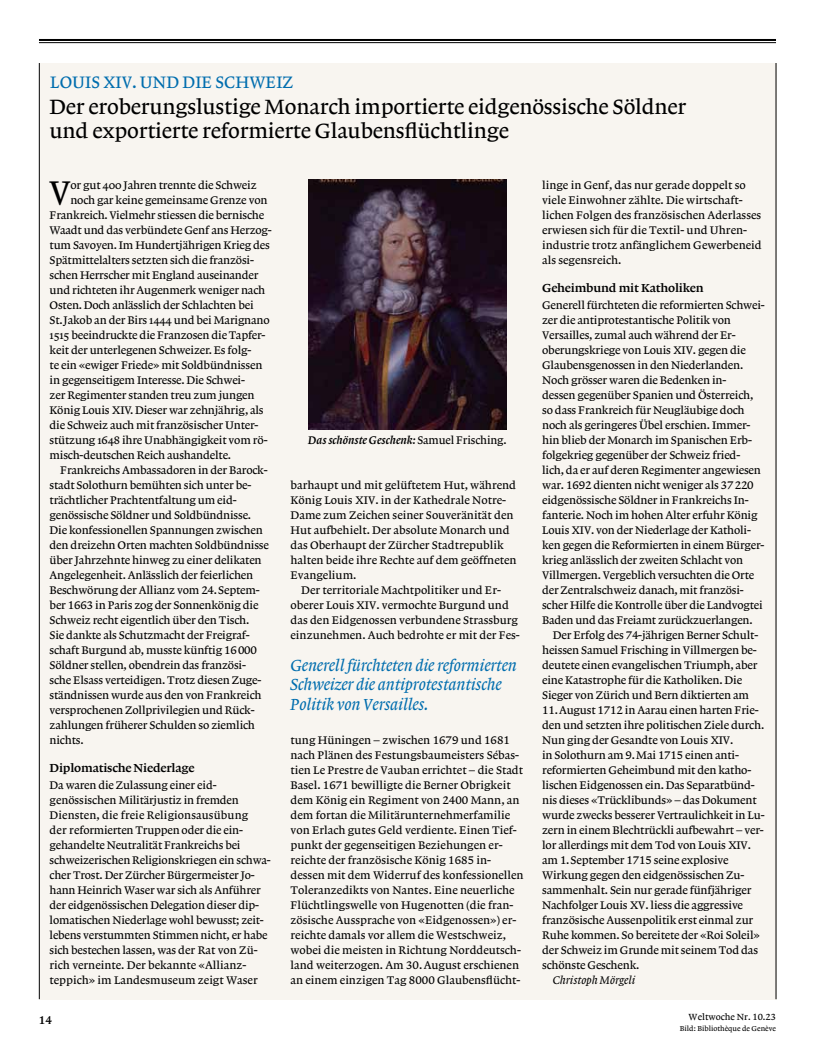
<style>
.page{position:relative;width:815px;height:1063px;background:#fff}
.page>*{position:absolute;margin:0;border:0;box-sizing:border-box;transform-origin:0 0}
.t1{font:34.62px "Lexicon No 1 Roman A Txt";color:#000}
.t2{font:21.75px/23.8px "Lexicon No 1 Roman A Tab";letter-spacing:-.01em;color:#000}
.t3{font:17.5px "Lexicon No 1 Roman A Tab";letter-spacing:.005em;color:#006dae;scale:.96 1}
.t4{font:16.88px/19.4px "Lexicon No 1 Italic A Txt";letter-spacing:-.01em;color:#006dae}
.t5{font:12.25px "Lexicon No 1 Roman C Txt";letter-spacing:-.015em;color:#000}
.t6{font:11.62px/15px "Lexicon No 1 Roman A Tab";letter-spacing:-.015em;color:#000}
.t7{font:11.62px "Lexicon No 1 Roman A Txt";letter-spacing:-.015em;color:#000}
.t8{font:11.62px "Lexicon No 1 Italic C Tab";color:#000}
.t9{font:11.62px "Lexicon No 1 Italic A Tab";color:#000}
.t10{font:11.62px "Lexicon No 1 Roman C Tab";color:#000}
.t11{font:9.38px "Lexicon No 1 Roman A Tab";color:#000}
.t12{font:7.5px "Lexicon No 1 Roman A Tab";color:#000}
.s1{font-family:"Lexicon No 1 Roman A Tab"}
</style>
<div class="page">
<hr style="left:39px;top:39px;width:737px;height:2px;background:#000">
<hr style="left:39px;top:42px;width:737px;height:1px;background:#000">
<div style="left:40px;top:63px;width:736px;height:936px;background:#f8f5f0"></div>
<hr style="left:39px;top:63px;width:1px;height:936px;background:#000">
<hr style="left:776px;top:63px;width:1px;height:936px;background:#000">
<img style="left:308px;top:179px;width:199px;height:250px">
<h3 class="t3" style="left:50px;top:72px;width:255px">LOUIS XIV. UND DIE SCHWEIZ</h3>
<h2 class="t2" style="left:50px;top:95px;width:638px">Der eroberungslustige Monarch importierte eidgenössische Söldner und exportierte reformierte Glaubensflüchtlinge</h2>
<p class="t6" style="left:542px;top:178px;width:221px">linge in Genf, das nur gerade doppelt so viele Einwohner zählte. Die wirtschaft&shy;lichen Folgen des französischen Aderlasses erwiesen sich für die Textil- und Uhren&shy;industrie trotz anfänglichem Gewerbeneid als segensreich.</p>
<p class="t5" style="left:542px;top:281px;width:163px">Geheimbund mit Katholiken</p>
<p class="t6" style="left:542px;top:298px;width:224px">Generell fürchteten die reformierten Schwei&shy;zer die antiprotestantische Politik von Versailles, zumal auch während der Er&shy;oberungskriege von Louis XIV. gegen die Glaubensgenossen in den Niederlanden.<br>Noch grösser waren die Bedenken in-<br>dessen gegenüber Spanien und Österreich, so dass Frankreich für Neugläubige doch noch als geringeres Übel erschien. Immer&shy;hin blieb der Monarch im Spanischen Erb&shy;folgekrieg gegenüber der Schweiz fried&shy;lich, da er auf deren Regimenter angewiesen war. 1692 dienten nicht weniger als 37220 eidgenössische Söldner in Frankreichs In&shy;fanterie. Noch im hohen Alter erfuhr König Louis XIV. von der Niederlage der Katholi&shy;ken gegen die Reformierten in einem Bürger&shy;krieg anlässlich der zweiten Schlacht von Villmergen. Vergeblich versuchten die Orte der Zentralschweiz danach, mit französi&shy;scher Hilfe die Kontrolle über die Landvogtei Baden und das Freiamt zurückzuerlangen.</p>
<p class="t6" style="left:542px;top:628px;width:224px;text-indent:11px">Der Erfolg des 74-jährigen Berner Schult&shy;heissen Samuel Frisching in Villmergen be&shy;deutete einen evangelischen Triumph, aber eine Katastrophe für die Katholiken. Die Sieger von Zürich und Bern diktierten am 11.August 1712 in Aarau einen harten Frie&shy;den und setzten ihre politischen Ziele durch.<br>Nun ging der Gesandte von Louis XIV.<br>in Solothurn am 9.Mai 1715 einen anti&shy;reformierten Geheimbund mit den katho&shy;lischen Eidgenossen ein. Das Separatbünd&shy;nis dieses «Trücklibunds» – das Dokument wurde zwecks besserer Vertraulichkeit in Lu&shy;zern in einem Blechtrückli aufbewahrt – ver&shy;lor allerdings mit dem Tod von Louis XIV. am 1.September 1715 seine explosive Wirkung gegen den eidgenössischen Zu&shy;sammenhalt. Sein nur gerade fünfjähriger Nachfolger Louis XV. liess die aggressive französische Aussenpolitik erst einmal zur Ruhe kommen. So bereitete der «Roi Soleil» der Schweiz im Grunde mit seinem Tod das schönste Geschenk.</p>
<p class="t9" style="left:553px;top:974px;width:84px">Christoph Mörgeli</p>
<h1 class="t1" style="left:49px;top:173px;width:23px">V</h1>
<p class="t7" style="left:70px;top:179px;width:188px">or gut 400 Jahren trennte die Schweiz</p>
<p class="t7" style="left:70px;top:194px;width:199px">noch gar keine gemeinsame Grenze von</p>
<p class="t7" style="left:50px;top:209px;width:216px">Frankreich. Vielmehr stiessen die bernische</p>
<p class="t7" style="left:50px;top:224px;width:224px">Waadt und das verbündete Genf ans Herzog-</p>
<p class="t7" style="left:50px;top:239px;width:222px">tum Savoyen. Im Hundertjährigen Krieg des</p>
<p class="t7" style="left:50px;top:254px;width:206px">Spätmittelalters setzten sich die französi-</p>
<p class="t7" style="left:50px;top:269px;width:210px">schen Herrscher mit England auseinander</p>
<p class="t7" style="left:50px;top:284px;width:217px">und richteten ihr Augenmerk weniger nach</p>
<p class="t7" style="left:50px;top:299px;width:206px">Osten. Doch anlässlich der Schlachten bei</p>
<p class="t7" style="left:50px;top:314px;width:222px">St.Jakob an der Birs 1444 und bei Marignano</p>
<p class="t7" style="left:50px;top:329px;width:217px">1515 beeindruckte die Franzosen die Tapfer-</p>
<p class="t7" style="left:50px;top:344px;width:203px">keit der unterlegenen Schweizer. Es folg-</p>
<p class="t7" style="left:50px;top:359px;width:214px">te ein «ewiger Friede» mit Soldbündnissen</p>
<p class="t7" style="left:50px;top:374px;width:197px">in gegenseitigem Interesse. Die Schwei-</p>
<p class="t7" style="left:50px;top:389px;width:207px">zer Regimenter standen treu zum jungen</p>
<p class="t7" style="left:50px;top:404px;width:215px">König Louis XIV. Dieser war zehnjährig, als</p>
<p class="t7" style="left:50px;top:419px;width:210px">die Schweiz auch mit französischer Unter-</p>
<p class="t7" style="left:50px;top:434px;width:219px">stützung 1648 ihre Unabhängigkeit vom rö-</p>
<p class="t7" style="left:50px;top:449px;width:183px">misch-deutschen Reich aushandelte.</p>
<p class="t6" style="left:50px;top:463px;width:221px;text-indent:11px">Frankreichs Ambassadoren in der Barock&shy;stadt Solothurn bemühten sich unter be&shy;trächtlicher Prachtentfaltung um eid&shy;genössische Söldner und Soldbündnisse.<br>Die konfessionellen Spannungen zwischen den dreizehn Orten machten Soldbündnisse über Jahrzehnte hinweg zu einer delikaten Angelegenheit. Anlässlich der feierlichen Beschwörung der Allianz vom 24.Septem&shy;ber 1663 in Paris zog der Sonnenkönig die Schweiz recht eigentlich über den Tisch.<br>Sie dankte als Schutzmacht der Freigraf&shy;schaft Burgund ab, musste künftig 16000<br>Söldner stellen, obendrein das französi&shy;sche Elsass verteidigen. Trotz diesen Zuge&shy;ständnissen wurde aus den von Frankreich versprochenen Zollprivilegien und Rück&shy;zahlungen früherer Schulden so ziemlich nichts.</p>
<p class="t5" style="left:50px;top:761px;width:146px">Diplomatische Niederlage</p>
<p class="t6" style="left:50px;top:778px;width:223px">Da waren die Zulassung einer eid&shy;genössischen Militärjustiz in fremden Diensten, die freie Religionsausübung<br>der reformierten Truppen oder die ein&shy;gehandelte Neutralität Frankreichs bei schweizerischen Religionskriegen ein schwa&shy;cher Trost. Der Zürcher Bürgermeister Jo&shy;hann Heinrich Waser war sich als Anführer der eidgenössischen Delegation dieser dip&shy;lomatischen Niederlage wohl bewusst; zeit&shy;lebens verstummten Stimmen nicht, er habe sich bestechen lassen, was der Rat von Zü&shy;rich verneinte. Der bekannte «Allianz&shy;teppich» im Landesmuseum zeigt Waser</p>
<p class="t8" style="left:308px;top:434px;width:200px">Das schönste Geschenk: <span class="s1">Samuel Frisching.</span></p>
<p class="t6" style="left:291px;top:478px;width:228px">barhaupt und mit gelüftetem Hut, während König Louis XIV. in der Kathedrale Notre-Dame zum Zeichen seiner Souveränität den Hut aufbehielt. Der absolute Monarch und das Oberhaupt der Zürcher Stadtrepublik halten beide ihre Rechte auf dem geöffneten Evangelium.</p>
<p class="t6" style="left:291px;top:583px;width:231px;text-indent:11px">Der territoriale Machtpolitiker und Er&shy;oberer Louis XIV. vermochte Burgund und das den Eidgenossen verbundene Strassburg einzunehmen. Auch bedrohte er mit der Fes-</p>
<h3 class="t4" style="left:291px;top:656px;width:228px">Generell fürchteten die reformierten<br>Schweizer die antiprotestantische<br>Politik von Versailles.</h3>
<p class="t6" style="left:291px;top:733px;width:235px">tung Hüningen – zwischen 1679 und 1681 nach Plänen des Festungsbaumeisters Sébas&shy;tien Le Prestre de Vauban errichtet – die Stadt Basel. 1671 bewilligte die Berner Obrigkeit dem König ein Regiment von 2400 Mann, an dem fortan die Militärunternehmerfamilie von Erlach gutes Geld verdiente. Einen Tief&shy;punkt der gegenseitigen Beziehungen er&shy;reichte der französische König 1685 in&shy;dessen mit dem Widerruf des konfessionellen Toleranzedikts von Nantes. Eine neuerliche Flüchtlingswelle von Hugenotten (die fran&shy;zösische Aussprache von «Eidgenossen») er&shy;reichte damals vor allem die Westschweiz, wobei die meisten in Richtung Norddeutsch&shy;land weiterzogen. Am 30.August erschienen an einem einzigen Tag 8000 Glaubensflücht-</p>
<p class="t10" style="left:39px;top:1014px;width:14px">14</p>
<p class="t11" style="left:689px;top:1012px;width:89px">Weltwoche Nr. 10.23</p>
<p class="t12" style="left:680px;top:1024px;width:98px">Bild: Bibliothèque de Genève</p>
</div>
